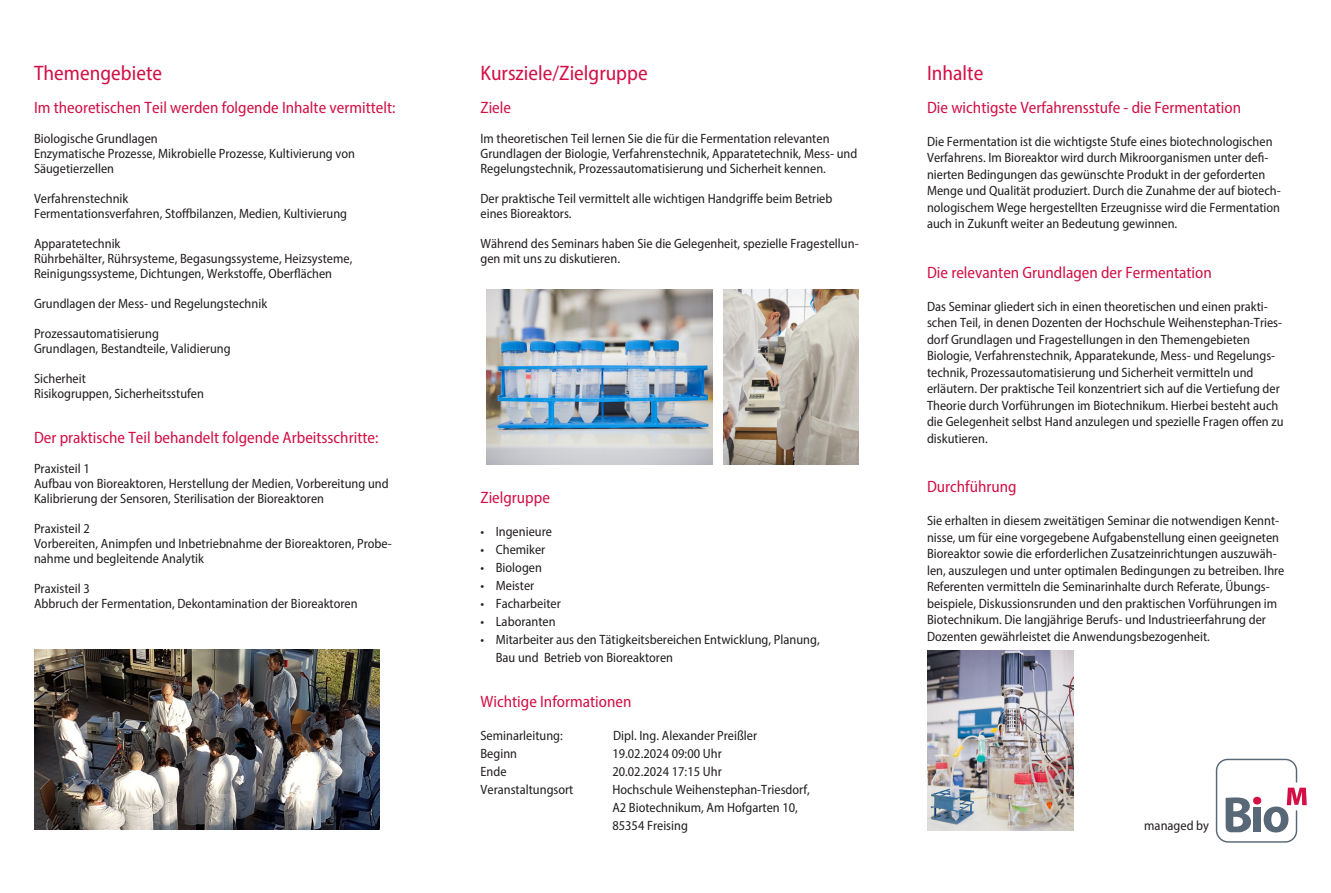
<style>
.page{position:relative;width:1331px;height:893px;background:#fff}
.page>*{position:absolute;margin:0;border:0;box-sizing:border-box;transform-origin:0 0}
._01_copy{font:21px "Myriad Variable Concept";color:#d21046}
._01_copy-2{font:16.5px "Myriad Variable Concept";color:#d21046}
._01_copy-3{font:13.5px/16.5px "Myriad Variable Concept";color:#231f20}
</style>
<div class="page">
<img style="left:34px;top:649px;width:345px;height:180px">
<img style="left:927px;top:651px;width:147px;height:180px">
<img style="left:724px;top:289px;width:135px;height:175px">
<img style="left:487px;top:289px;width:225px;height:175px">
<svg style="left:1216px;top:759px;width:91px;height:84px"></svg>
<p class="_01_copy" style="left:34px;top:60px;width:130px">Themengebiete</p>
<p class="_01_copy-2" style="left:34px;top:97px;width:363px">Im theoretischen Teil werden folgende Inhalte vermittelt:</p>
<p class="_01_copy-3" style="left:34px;top:130px;width:125px">Biologische Grundlagen</p>
<p class="_01_copy-3" style="left:34px;top:146px;width:322px;line-height:15px">Enzymatische Prozesse, Mikrobielle Prozesse, Kultivierung von<br>Säugetierzellen</p>
<p class="_01_copy-3" style="left:34px;top:190px;width:96px">Verfahrenstechnik</p>
<p class="_01_copy-3" style="left:34px;top:205px;width:315px">Fermentationsverfahren, Stoffbilanzen, Medien, Kultivierung</p>
<p class="_01_copy-3" style="left:34px;top:235px;width:88px">Apparatetechnik</p>
<p class="_01_copy-3" style="left:34px;top:251px;width:320px;line-height:15px">Rührbehälter, Rührsysteme, Begasungssysteme, Heizsysteme,<br>Reinigungssysteme, Dichtungen, Werkstoffe, Oberflächen</p>
<p class="_01_copy-3" style="left:34px;top:295px;width:235px">Grundlagen der Mess- und Regelungstechnik</p>
<p class="_01_copy-3" style="left:34px;top:325px;width:126px">Prozessautomatisierung</p>
<p class="_01_copy-3" style="left:34px;top:340px;width:198px">Grundlagen, Bestandteile, Validierung</p>
<p class="_01_copy-3" style="left:34px;top:370px;width:53px">Sicherheit</p>
<p class="_01_copy-3" style="left:34px;top:385px;width:171px">Risikogruppen, Sicherheitsstufen</p>
<p class="_01_copy-2" style="left:34px;top:427px;width:346px">Der praktische Teil behandelt folgende Arbeitsschritte:</p>
<p class="_01_copy-3" style="left:34px;top:460px;width:57px">Praxisteil 1</p>
<p class="_01_copy-3" style="left:34px;top:476px;width:356px;line-height:15px">Aufbau von Bioreaktoren, Herstellung der Medien, Vorbereitung und<br>Kalibrierung der Sensoren, Sterilisation der Bioreaktoren</p>
<p class="_01_copy-3" style="left:34px;top:520px;width:57px">Praxisteil 2</p>
<p class="_01_copy-3" style="left:34px;top:536px;width:359px;line-height:15px">Vorbereiten, Animpfen und Inbetriebnahme der Bioreaktoren, Probe&shy;nahme und begleitende Analytik</p>
<p class="_01_copy-3" style="left:34px;top:580px;width:57px">Praxisteil 3</p>
<p class="_01_copy-3" style="left:34px;top:595px;width:325px">Abbruch der Fermentation, Dekontamination der Bioreaktoren</p>
<p class="_01_copy" style="left:480px;top:60px;width:169px">Kursziele/Zielgruppe</p>
<p class="_01_copy-2" style="left:480px;top:97px;width:32px">Ziele</p>
<p class="_01_copy-3" style="left:480px;top:131px;width:378px;line-height:15px">Im theoretischen Teil lernen Sie die für die Fermentation relevanten<br>Grundlagen der Biologie, Verfahrenstechnik, Apparatetechnik, Mess- und<br>Regelungstechnik, Prozessautomatisierung und Sicherheit kennen.</p>
<p class="_01_copy-3" style="left:480px;top:191px;width:353px;line-height:15px">Der praktische Teil vermittelt alle wichtigen Handgriffe beim Betrieb eines Bioreaktors.</p>
<p class="_01_copy-3" style="left:480px;top:236px;width:380px;line-height:15px">Während des Seminars haben Sie die Gelegenheit, spezielle Fragestellun&shy;gen mit uns zu diskutieren.</p>
<p class="_01_copy-2" style="left:480px;top:487px;width:71px">Zielgruppe</p>
<p class="_01_copy-3" style="left:480px;top:523px;width:73px">• Ingenieure</p>
<p class="_01_copy-3" style="left:480px;top:541px;width:66px">• Chemiker</p>
<p class="_01_copy-3" style="left:480px;top:559px;width:63px">• Biologen</p>
<p class="_01_copy-3" style="left:480px;top:577px;width:55px">• Meister</p>
<p class="_01_copy-3" style="left:480px;top:595px;width:82px">• Facharbeiter</p>
<p class="_01_copy-3" style="left:480px;top:613px;width:77px">• Laboranten</p>
<p class="_01_copy-3" style="left:496px;top:630px;width:325px;line-height:18px;text-indent:-15px">• Mitarbeiter aus den Tätigkeitsbereichen Entwicklung, Planung,<br>Bau und Betrieb von Bioreaktoren</p>
<p class="_01_copy-2" style="left:480px;top:691px;width:152px">Wichtige Informationen</p>
<p class="_01_copy-3" style="left:480px;top:727px;width:84px">Seminarleitung:</p>
<p class="_01_copy-3" style="left:613px;top:727px;width:146px">Dipl. Ing. Alexander Preißler</p>
<p class="_01_copy-3" style="left:480px;top:745px;width:38px">Beginn</p>
<p class="_01_copy-3" style="left:612px;top:745px;width:111px">19.02.2024 09:00 Uhr</p>
<p class="_01_copy-3" style="left:480px;top:763px;width:28px">Ende</p>
<p class="_01_copy-3" style="left:612px;top:763px;width:111px">20.02.2024 17:15 Uhr</p>
<p class="_01_copy-3" style="left:480px;top:781px;width:94px">Veranstaltungsort</p>
<p class="_01_copy-3" style="left:612px;top:780px;width:199px;line-height:18px">Hochschule Weihenstephan-Triesdorf,<br>A2 Biotechnikum, Am Hofgarten 10,<br>85354 Freising</p>
<p class="_01_copy" style="left:927px;top:60px;width:58px">Inhalte</p>
<p class="_01_copy-2" style="left:927px;top:97px;width:316px">Die wichtigste Verfahrensstufe - die Fermentation</p>
<p class="_01_copy-3" style="left:927px;top:133px;width:355px">Die Fermentation ist die wichtigste Stufe eines biotechnologischen Verfahrens. Im Bioreaktor wird durch Mikroorganismen unter defi&shy;nierten Bedingungen das gewünschte Produkt in der geforderten Menge und Qualität produziert. Durch die Zunahme der auf biotech&shy;nologischem Wege hergestellten Erzeugnisse wird die Fermentation auch in Zukunft weiter an Bedeutung gewinnen.</p>
<p class="_01_copy-2" style="left:927px;top:262px;width:286px">Die relevanten Grundlagen der Fermentation</p>
<p class="_01_copy-3" style="left:927px;top:298px;width:358px">Das Seminar gliedert sich in einen theoretischen und einen prakti&shy;schen Teil, in denen Dozenten der Hochschule Weihenstephan-Tries&shy;dorf Grundlagen und Fragestellungen in den Themengebieten Biologie, Verfahrenstechnik, Apparatekunde, Mess- und Regelungs&shy;technik, Prozessautomatisierung und Sicherheit vermitteln und erläutern. Der praktische Teil konzentriert sich auf die Vertiefung der Theorie durch Vorführungen im Biotechnikum. Hierbei besteht auch die Gelegenheit selbst Hand anzulegen und spezielle Fragen offen zu diskutieren.</p>
<p class="_01_copy-2" style="left:927px;top:477px;width:91px">Durchführung</p>
<p class="_01_copy-3" style="left:927px;top:512px;width:359px">Sie erhalten in diesem zweitätigen Seminar die notwendigen Kennt&shy;nisse, um für eine vorgegebene Aufgabenstellung einen geeigneten Bioreaktor sowie die erforderlichen Zusatzeinrichtungen auszuwäh&shy;len, auszulegen und unter optimalen Bedingungen zu betreiben. Ihre Referenten vermitteln die Seminarinhalte durch Referate, Übungs&shy;beispiele, Diskussionsrunden und den praktischen Vorführungen im Biotechnikum. Die langjährige Berufs- und Industrieerfahrung der Dozenten gewährleistet die Anwendungsbezogenheit.</p>
<p class="_01_copy-3" style="left:1144px;top:817px;width:66px">managed by</p>
</div>
